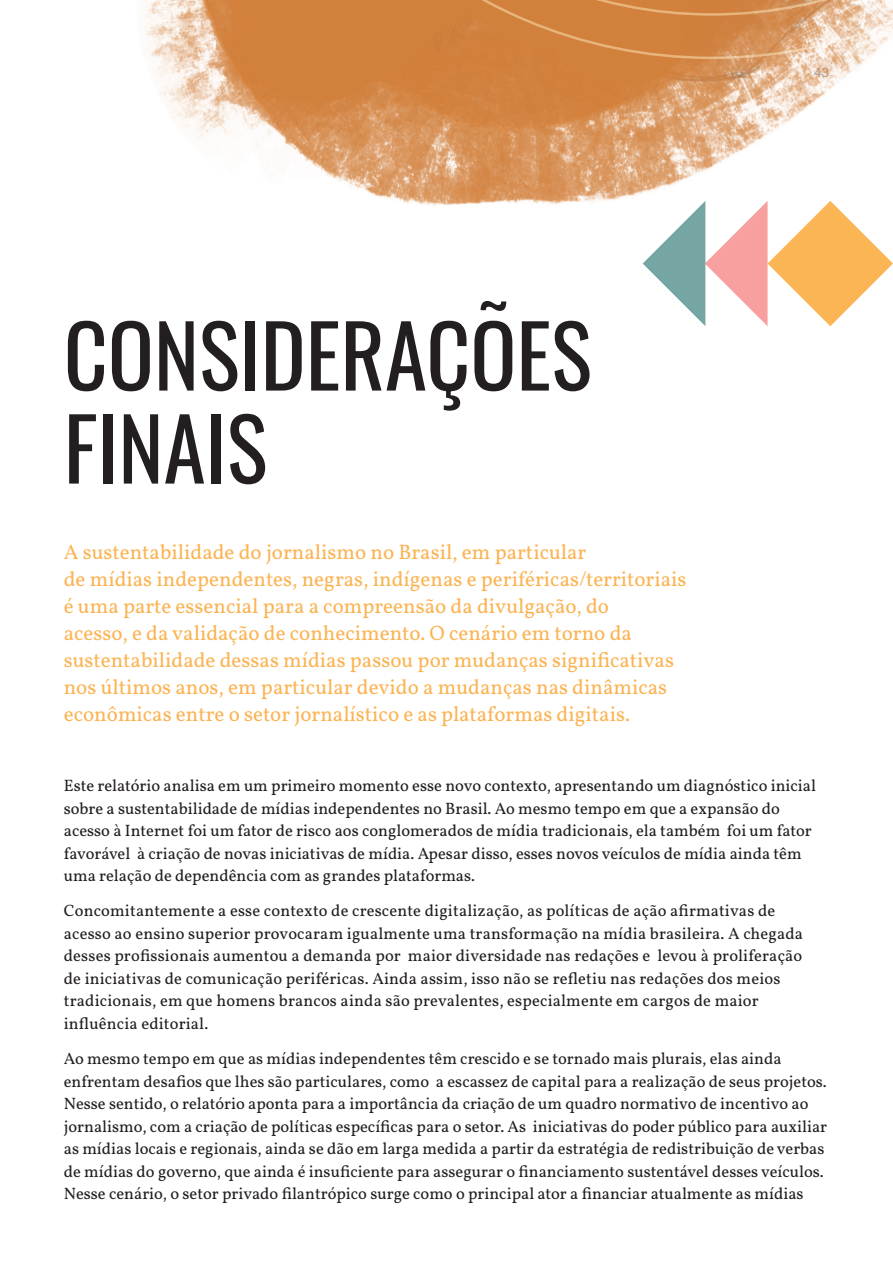
<style>
.page{position:relative;width:893px;height:1263px;background:#fff}
.page>*{position:absolute;margin:0;border:0;box-sizing:border-box;transform-origin:0 0}
.t1{font:85.5px/93px "Oswald";color:#231f20}
.t2{font:21px/27px "Vollkorn";color:#fbb454}
.t3{font:16.5px/22.5px "Vollkorn";color:#231f20}
.t4{font:500 13.5px "HK Grotesk";color:#a8a9ad}
</style>
<div class="page">
<img style="left:145px;top:0;width:721px;height:264px">
<svg style="left:643px;top:201px;width:250px;height:125px"></svg>
<svg style="left:233px;top:0;width:660px;height:59px;background:#d68f53"></svg>
<p class="t1" style="left:64px;top:301px;width:529px">CONSIDERAÇÕES<br>FINAIS</p>
<p class="t2" style="left:64px;top:537px;width:624px">A sustentabilidade do jornalismo no Brasil, em particular<br>de mídias independentes, negras, indígenas e periféricas/territoriais é uma parte essencial para a compreensão da divulgação, do<br>acesso, e da validação de conhecimento. O cenário em torno da sustentabilidade dessas mídias passou por mudanças significativas nos últimos anos, em particular devido a mudanças nas dinâmicas econômicas entre o setor jornalístico e as plataformas digitais.</p>
<p class="t4" style="left:814px;top:62px;width:17px">43</p>
<p class="t3" style="left:64px;top:773px;width:754px">Este relatório analisa em um primeiro momento esse novo contexto, apresentando um diagnóstico inicial sobre a sustentabilidade de mídias independentes no Brasil. Ao mesmo tempo em que a expansão do acesso à Internet foi um fator de risco aos conglomerados de mídia tradicionais, ela também foi um fator favorável à criação de novas iniciativas de mídia. Apesar disso, esses novos veículos de mídia ainda têm uma relação de dependência com as grandes plataformas.</p>
<p class="t3" style="left:64px;top:898px;width:741px">Concomitantemente a esse contexto de crescente digitalização, as políticas de ação afirmativas de acesso ao ensino superior provocaram igualmente uma transformação na mídia brasileira. A chegada desses profissionais aumentou a demanda por maior diversidade nas redações e levou à proliferação de iniciativas de comunicação periféricas. Ainda assim, isso não se refletiu nas redações dos meios tradicionais, em que homens brancos ainda são prevalentes, especialmente em cargos de maior influência editorial.</p>
<p class="t3" style="left:64px;top:1046px;width:765px">Ao mesmo tempo em que as mídias independentes têm crescido e se tornado mais plurais, elas ainda enfrentam desafios que lhes são particulares, como a escassez de capital para a realização de seus projetos.<br>Nesse sentido, o relatório aponta para a importância da criação de um quadro normativo de incentivo ao jornalismo, com a criação de políticas específicas para o setor. As iniciativas do poder público para auxiliar as mídias locais e regionais, ainda se dão em larga medida a partir da estratégia de redistribuição de verbas de mídias do governo, que ainda é insuficiente para assegurar o financiamento sustentável desses veículos.<br>Nesse cenário, o setor privado filantrópico surge como o principal ator a financiar atualmente as mídias</p>
</div>
